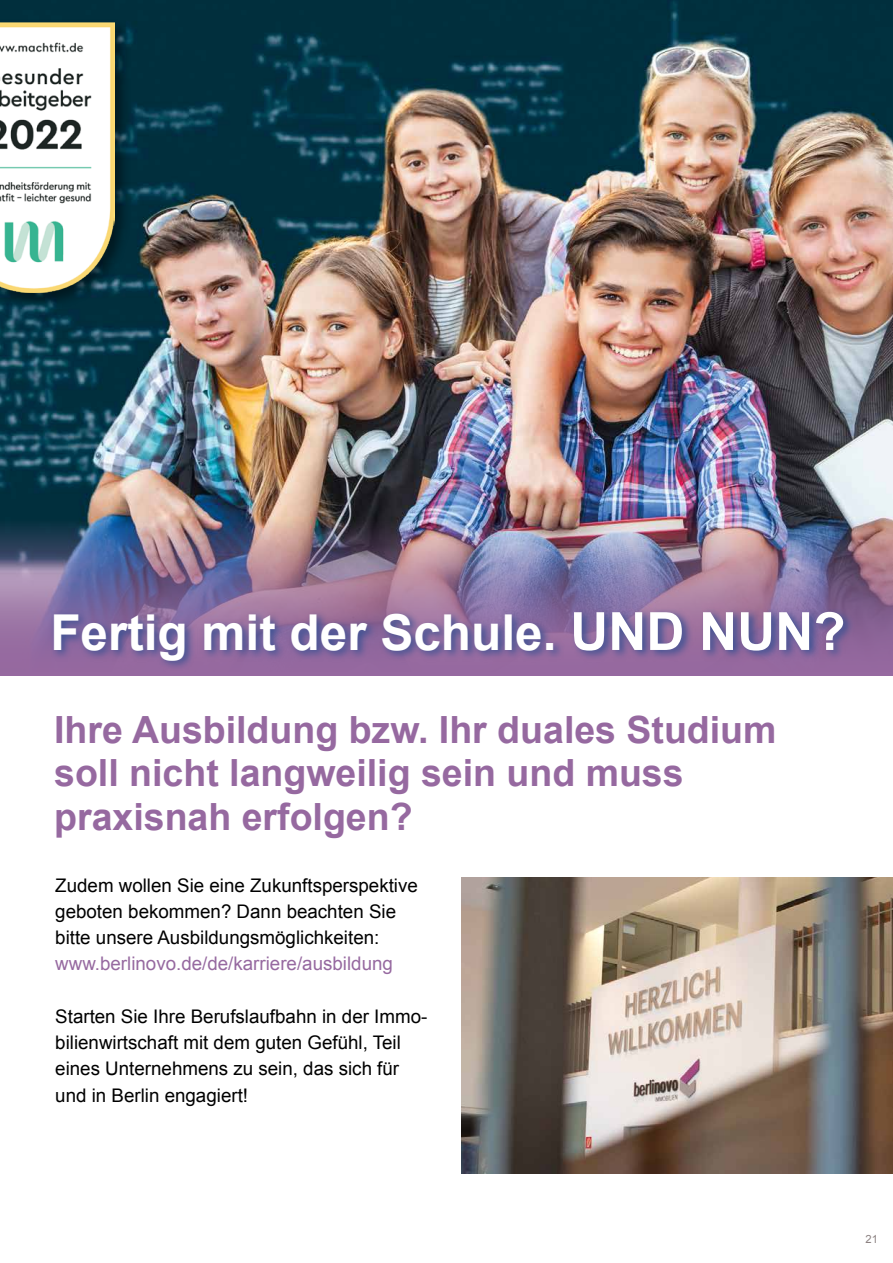
<style>
.page{position:relative;width:893px;height:1263px;background:#fff}
.page>*{position:absolute;margin:0;border:0;box-sizing:border-box;transform-origin:0 0}
.t1{font:700 49.5px "Arial";color:#fff}
.t2{font:700 37.5px/43.5px "Arial";color:#9669a0}
.t3{font:18.75px/26.2px "Arial";color:#000}
.t4{font:18.75px "Arial";color:#9669a0}
.t5{font:11.25px "Arial";color:#8c8282}
.s1{font-size:52.8px}
</style>
<div class="page">
<img style="left:1px;top:0;width:892px;height:519px">
<img style="left:0;top:519px;width:893px;height:157px">
<svg style="left:51px;top:607px;width:804px;height:64px;background:#7f659b"></svg>
<img style="left:461px;top:878px;width:432px;height:295px">
<div style="left:0;top:19px;width:132px;height:291px;background:#000;opacity:.48"></div>
<img style="left:0;top:22px;width:115px;height:271px">
<h2 class="t1" style="left:50px;top:600px;width:797px">Fertig mit der Schule. <span class="s1">UND NUN?</span></h2>
<p class="t2" style="left:54px;top:709px;width:724px">Ihre Ausbildung bzw. Ihr duales Studium soll nicht langweilig sein und muss praxisnah erfolgen?</p>
<p class="t3" style="left:55px;top:872px;width:364px">Zudem wollen Sie eine Zukunftsperspektive geboten bekommen? Dann beachten Sie bitte unsere Ausbildungsmöglichkeiten:</p>
<p class="t4" style="left:55px;top:951px;width:339px">www.berlinovo.de/de/karriere/ausbildung</p>
<p class="t3" style="left:55px;top:1003px;width:374px">Starten Sie Ihre Berufslaufbahn in der Immo&shy;bilienwirtschaft mit dem guten Gefühl, Teil eines Unternehmens zu sein, das sich für und in Berlin engagiert!</p>
<p class="t5" style="left:866px;top:1232px;width:14px">21</p>
</div>
